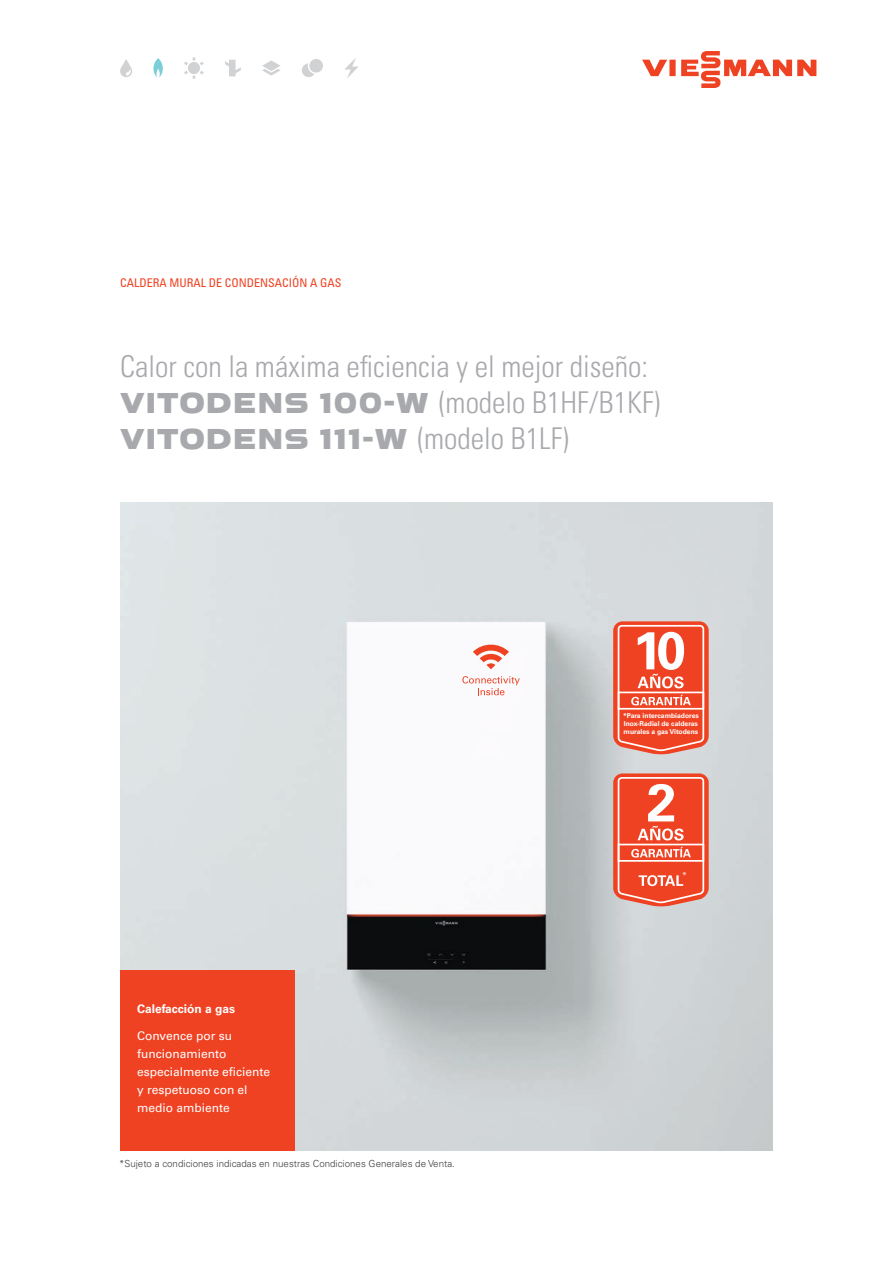
<style>
.page{position:relative;width:893px;height:1263px;background:#fff}
.page>*{position:absolute;margin:0;border:0;box-sizing:border-box;transform-origin:0 0}
.Titel{font:30px "Univers LTCYR 47 Light Cond";color:#a8a9ad}
.Titel_Viessmann_Schr{font:30px "Univers LTCYR 47 Light Cond";color:#a8a9ad}
.Titel_Viessmann_Schr-2{font:30px "V Regular";color:#a8a9ad}
.Infobox_Copy{font:12px/18px "Univers LTCYR 55 Roman";color:#fff}
.Topic{font:condensed 12px "Univers LTCYR 57";color:#ef4222}
.Infobox_Headline{font:700 12px "Univers LTCYR 65";color:#fff}
.Bildunterschriften{font:300 9.75px "Univers LTCYR 45";color:#3e3e3f}
.Bildunterschriften-2{font:300 9.75px "Univers LTCYR 45";color:#fff}
.t1{font:700 6.75px/8.1px "Univers";color:#fff}
.s1{font-family:"V Regular"}
.s2{font-family:"Univers LTCYR 47 Light Cond"}
</style>
<div class="page">
<svg style="left:642px;top:51px;width:174px;height:37px"></svg>
<svg style="left:302px;top:59px;width:21px;height:18px"></svg>
<svg style="left:344px;top:58px;width:15px;height:20px"></svg>
<svg style="left:184px;top:57px;width:20px;height:22px"></svg>
<svg style="left:225px;top:60px;width:16px;height:16px"></svg>
<svg style="left:262px;top:60px;width:18px;height:16px"></svg>
<svg style="left:153px;top:58px;width:10px;height:20px"></svg>
<svg style="left:120px;top:59px;width:12px;height:18px"></svg>
<img style="left:120px;top:503px;width:653px;height:648px">
<svg style="left:613px;top:773px;width:96px;height:134px;background:#f06b53"></svg>
<div style="left:120px;top:971px;width:174px;height:180px;background:#ef4222"></div>
<svg style="left:462px;top:676px;width:58px;height:19px"></svg>
<svg style="left:473px;top:642px;width:36px;height:27px"></svg>
<svg style="left:613px;top:621px;width:96px;height:133px;background:#f06d55"></svg>
<p class="Topic" style="left:120px;top:275px;width:223px">CALDERA MURAL DE CONDENSACIÓN A GAS</p>
<p class="Titel" style="left:120px;top:346px;width:530px">Calor con la máxima eficiencia y el mejor diseño:</p>
<p class="Titel_Viessmann_Schr" style="left:120px;top:382px;width:542px"><span class="s1">VITODENS 100-W</span> (modelo B1HF/B1KF)</p>
<p class="Titel_Viessmann_Schr-2" style="left:120px;top:418px;width:451px">VITODENS 111-W <span class="s2">(modelo B1LF)</span></p>
<p class="t1" style="left:623px;top:711px;width:77px">*Para intercambiadores<br>Inox-Radial de calderas murales a gas Vitodens</p>
<p class="Infobox_Headline" style="left:137px;top:1001px;width:99px">Calefacción a gas</p>
<p class="Infobox_Copy" style="left:137px;top:1027px;width:97px">Convence por su</p>
<p class="Infobox_Copy" style="left:137px;top:1045px;width:91px">funcionamiento</p>
<p class="Infobox_Copy" style="left:137px;top:1063px;width:135px">especialmente eficiente y respetuoso con el medio ambiente</p>
<p class="Bildunterschriften" style="left:119px;top:1157px;width:337px">*Sujeto a condiciones indicadas en nuestras Condiciones Generales de Venta.</p>
<p class="Bildunterschriften-2" style="left:682px;top:869px;width:7px">*</p>
</div>
